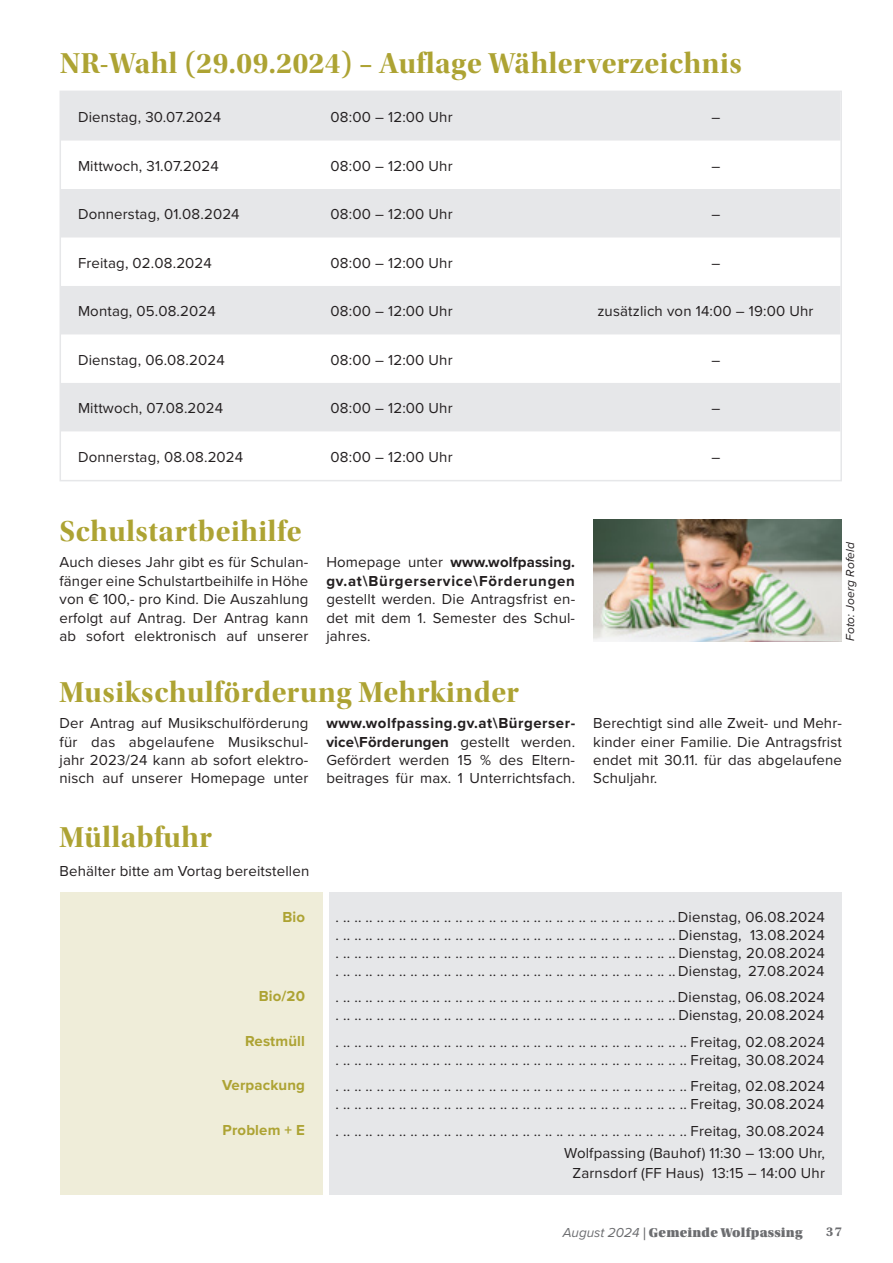
<style>
.page{position:relative;width:893px;height:1263px;background:#fff}
.page>*{position:absolute;margin:0;border:0;box-sizing:border-box;transform-origin:0 0}
.t1{font:30px "Utopia Std Bold Disp";letter-spacing:.02em;color:#ada333}
.t2{font:15px/18.5px "Proxima Nova";letter-spacing:.01em;color:#231f20;text-align:justify}
.t3{font:700 15px/18.5px "Proxima Nova";letter-spacing:.05em;color:#231f20}
.t4{font:700 15px "Proxima Nova";letter-spacing:.01em;color:#ada333}
.t5{font:13.5px "Utopia Std Black Headline";letter-spacing:.02em;color:#6c6d70}
.t6{font:700 13.5px "Utopia Std";color:#6c6d70}
.t7{font:italic 12px "Proxima Nova";letter-spacing:.01em;color:#231f20}
.s1{font-weight:400}
.s2{font-weight:700}
.s3{font-family:"Proxima Nova";font-style:italic}
</style>
<div class="page">
<div style="left:329px;top:892px;width:513px;height:303px;background:#e6e7e9"></div>
<div style="left:60px;top:892px;width:262px;height:303px;background:#efedd9"></div>
<img style="left:593px;top:519px;width:249px;height:122px">
<svg style="left:63px;top:94px;width:776px;height:337px;fill:#e6e7e9"></svg>
<div style="left:60px;top:91px;width:782px;height:390px;border:2px solid #e6e7e9"></div>
<h1 class="t1" style="left:60px;top:46px;width:683px">NR-Wahl (29.09.2024) – Auflage Wählerverzeichnis</h1>
<p class="t2" style="left:78px;top:107px;width:145px">Dienstag, 30.07.2024</p>
<p class="t2" style="left:331px;top:107px;width:124px">08:00 – 12:00 Uhr</p>
<p class="t2" style="left:711px;top:107px;width:10px">–</p>
<p class="t2" style="left:78px;top:156px;width:142px">Mittwoch, 31.07.2024</p>
<p class="t2" style="left:331px;top:156px;width:124px">08:00 – 12:00 Uhr</p>
<p class="t2" style="left:711px;top:156px;width:10px">–</p>
<p class="t2" style="left:78px;top:204px;width:163px">Donnerstag, 01.08.2024</p>
<p class="t2" style="left:331px;top:204px;width:124px">08:00 – 12:00 Uhr</p>
<p class="t2" style="left:711px;top:204px;width:10px">–</p>
<p class="t2" style="left:78px;top:253px;width:135px">Freitag, 02.08.2024</p>
<p class="t2" style="left:331px;top:253px;width:124px">08:00 – 12:00 Uhr</p>
<p class="t2" style="left:711px;top:253px;width:10px">–</p>
<p class="t2" style="left:78px;top:301px;width:139px">Montag, 05.08.2024</p>
<p class="t2" style="left:331px;top:301px;width:124px">08:00 – 12:00 Uhr</p>
<p class="t2" style="left:597px;top:301px;width:218px">zusätzlich von 14:00 – 19:00 Uhr</p>
<p class="t2" style="left:78px;top:350px;width:148px">Dienstag, 06.08.2024</p>
<p class="t2" style="left:331px;top:350px;width:124px">08:00 – 12:00 Uhr</p>
<p class="t2" style="left:711px;top:350px;width:10px">–</p>
<p class="t2" style="left:78px;top:398px;width:147px">Mittwoch, 07.08.2024</p>
<p class="t2" style="left:331px;top:398px;width:124px">08:00 – 12:00 Uhr</p>
<p class="t2" style="left:711px;top:398px;width:10px">–</p>
<p class="t2" style="left:78px;top:447px;width:167px">Donnerstag, 08.08.2024</p>
<p class="t2" style="left:331px;top:447px;width:124px">08:00 – 12:00 Uhr</p>
<p class="t2" style="left:711px;top:447px;width:10px">–</p>
<h1 class="t1" style="left:60px;top:514px;width:243px">Schulstartbeihilfe</h1>
<p class="t2" style="left:60px;top:552px;width:250px">Auch dieses Jahr gibt es für Schulan&shy;fänger eine Schulstartbeihilfe in Höhe von € 100,- pro Kind. Die Auszahlung erfolgt auf Antrag. Der Antrag kann ab sofort elektronisch auf unserer</p>
<p class="t3" style="left:326px;top:553px;width:250px"><span class="s1">Homepage unter</span> www.wolfpassing. gv.at\Bürgerservice\Förderungen</p>
<p class="t2" style="left:326px;top:589px;width:250px">gestellt werden. Die Antragsfrist en&shy;det mit dem 1. Semester des Schul&shy;jahres.</p>
<h1 class="t1" style="left:60px;top:675px;width:461px">Musikschulförderung Mehrkinder</h1>
<p class="t7" style="left:841px;top:641px;width:100px;rotate:-90deg">Foto: Joerg Rofeld</p>
<p class="t2" style="left:60px;top:713px;width:250px">Der Antrag auf Musikschulförderung für das abgelaufene Musikschul&shy;jahr 2023/24 kann ab sofort elektro&shy;nisch auf unserer Homepage unter</p>
<h1 class="t1" style="left:60px;top:821px;width:154px">Müllabfuhr</h1>
<p class="t2" style="left:60px;top:861px;width:251px">Behälter bitte am Vortag bereitstellen</p>
<p class="t4" style="left:282px;top:906px;width:24px">Bio</p>
<p class="t4" style="left:259px;top:985px;width:48px">Bio/20</p>
<p class="t4" style="left:245px;top:1030px;width:61px">Restmüll</p>
<p class="t4" style="left:222px;top:1074px;width:84px">Verpackung</p>
<p class="t4" style="left:222px;top:1119px;width:84px">Problem + E</p>
<p class="t2" style="left:326px;top:713px;width:250px"><span class="s2">www.wolfpassing.gv.at\Bürgerser&shy;vice\Förderungen</span> gestellt werden.<br>Gefördert werden 15 % des Eltern&shy;beitrages für max. 1 Unterrichtsfach.</p>
<p class="t2" style="left:593px;top:713px;width:250px">Berechtigt sind alle Zweit- und Mehr&shy;kinder einer Familie. Die Antragsfrist endet mit 30.11. für das abgelaufene Schuljahr.</p>
<p class="t2" style="left:336px;top:907px;width:491px;line-height:18px">. .. .. .. .. .. .. .. .. .. .. .. .. .. .. .. .. .. .. .. .. .. .. .. .. .. .. .. .. .. .. Dienstag, 06.08.2024 . .. .. .. .. .. .. .. .. .. .. .. .. .. .. .. .. .. .. .. .. .. .. .. .. .. .. .. .. .. .. Dienstag, 13.08.2024 . .. .. .. .. .. .. .. .. .. .. .. .. .. .. .. .. .. .. .. .. .. .. .. .. .. .. .. .. .. .. Dienstag, 20.08.2024 . .. .. .. .. .. .. .. .. .. .. .. .. .. .. .. .. .. .. .. .. .. .. .. .. .. .. .. .. .. .. Dienstag, 27.08.2024</p>
<p class="t2" style="left:336px;top:988px;width:491px;line-height:18px">. .. .. .. .. .. .. .. .. .. .. .. .. .. .. .. .. .. .. .. .. .. .. .. .. .. .. .. .. .. .. Dienstag, 06.08.2024 . .. .. .. .. .. .. .. .. .. .. .. .. .. .. .. .. .. .. .. .. .. .. .. .. .. .. .. .. .. .. Dienstag, 20.08.2024</p>
<p class="t2" style="left:336px;top:1032px;width:491px;line-height:18px">. .. .. .. .. .. .. .. .. .. .. .. .. .. .. .. .. .. .. .. .. .. .. .. .. .. .. .. .. .. .. .. Freitag, 02.08.2024 . .. .. .. .. .. .. .. .. .. .. .. .. .. .. .. .. .. .. .. .. .. .. .. .. .. .. .. .. .. .. .. Freitag, 30.08.2024</p>
<p class="t2" style="left:336px;top:1077px;width:491px;line-height:18px">. .. .. .. .. .. .. .. .. .. .. .. .. .. .. .. .. .. .. .. .. .. .. .. .. .. .. .. .. .. .. .. Freitag, 02.08.2024 . .. .. .. .. .. .. .. .. .. .. .. .. .. .. .. .. .. .. .. .. .. .. .. .. .. .. .. .. .. .. .. Freitag, 30.08.2024</p>
<p class="t2" style="left:336px;top:1119px;width:491px;line-height:22px;text-align:right">. .. .. .. .. .. .. .. .. .. .. .. .. .. .. .. .. .. .. .. .. .. .. .. .. .. .. .. .. .. .. .. Freitag, 30.08.2024<br>Wolfpassing (Bauhof) 11:30 – 13:00 Uhr,</p>
<p class="t2" style="left:572px;top:1163px;width:254px">Zarnsdorf (FF Haus) 13:15 – 14:00 Uhr</p>
<p class="t5" style="left:563px;top:1225px;width:241px"><span class="s3">August 2024</span> | Gemeinde Wolfpassing</p>
<p class="t6" style="left:826px;top:1224px;width:17px">37</p>
</div>
